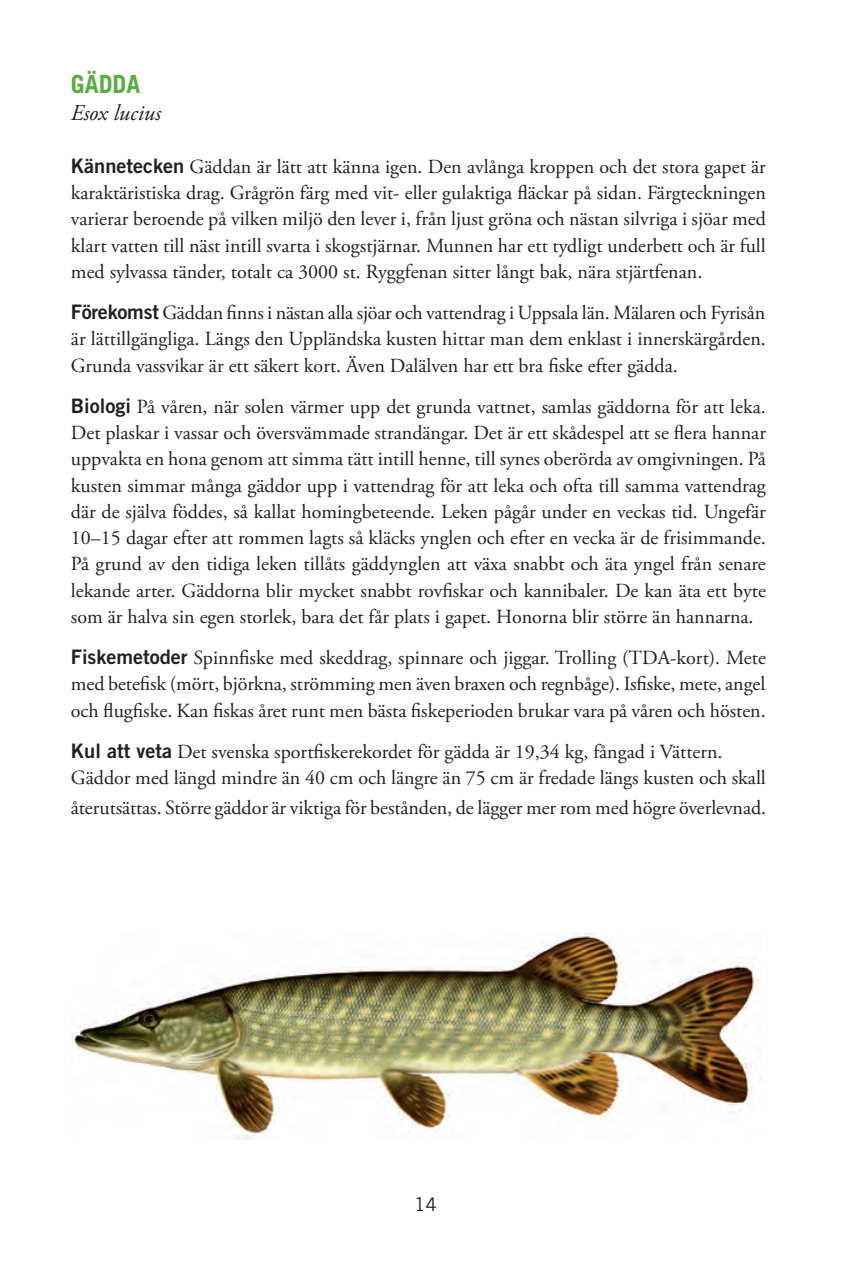
<style>
.page{position:relative;width:851px;height:1276px;background:#fff}
.page>*{position:absolute;margin:0;border:0;box-sizing:border-box;transform-origin:0 0}
.t1{font:700 25px "Trade Gothic";color:#58ad40}
.t2{font:italic 22.5px "Adobe Garamond Pro";color:#231f20}
.t3{font:20px/26.2px "Adobe Garamond Pro";color:#231f20;text-align:justify}
.t4{font:18.75px "Trade Gothic";color:#231f20}
.s1{font-family:"Trade Gothic Bold Two"}
</style>
<div class="page">
<img style="left:70px;top:933px;width:692px;height:206px">
<p class="t1" style="left:71px;top:68px;width:71px">gädda</p>
<p class="t2" style="left:71px;top:99px;width:92px">Esox lucius</p>
<p class="t3" style="left:71px;top:154px;width:696px"><span class="s1">Kännetecken</span> Gäddan är lätt att känna igen. Den avlånga kroppen och det stora gapet är karaktäristiska drag. Grågrön färg med vit- eller gulaktiga fläckar på sidan. Färgteckningen varierar beroende på vilken miljö den lever i, från ljust gröna och nästan silvriga i sjöar med klart vatten till näst intill svarta i skogstjärnar. Munnen har ett tydligt underbett och är full med sylvassa tänder, totalt ca 3000 st. Ryggfenan sitter långt bak, nära stjärtfenan.</p>
<p class="t3" style="left:71px;top:300px;width:696px"><span class="s1">Förekomst</span> Gäddan finns i nästan alla sjöar och vattendrag i Uppsala län. Mälaren och Fyrisån är lättillgängliga. Längs den Uppländska kusten hittar man dem enklast i innerskärgården.<br>Grunda vassvikar är ett säkert kort. Även Dalälven har ett bra fiske efter gädda.</p>
<p class="t3" style="left:71px;top:394px;width:696px"><span class="s1">Biologi</span> På våren, när solen värmer upp det grunda vattnet, samlas gäddorna för att leka.<br>Det plaskar i vassar och översvämmade strandängar. Det är ett skådespel att se flera hannar uppvakta en hona genom att simma tätt intill henne, till synes oberörda av omgivningen. På kusten simmar många gäddor upp i vattendrag för att leka och ofta till samma vattendrag där de själva föddes, så kallat homingbeteende. Leken pågår under en veckas tid. Ungefär 10–15 dagar efter att rommen lagts så kläcks ynglen och efter en vecka är de frisimmande.<br>På grund av den tidiga leken tillåts gäddynglen att växa snabbt och äta yngel från senare lekande arter. Gäddorna blir mycket snabbt rovfiskar och kannibaler. De kan äta ett byte som är halva sin egen storlek, bara det får plats i gapet. Honorna blir större än hannarna.</p>
<p class="t3" style="left:71px;top:645px;width:696px"><span class="s1">Fiskemetoder</span> Spinnfiske med skeddrag, spinnare och jiggar. Trolling (TDA-kort). Mete med betefisk (mört, björkna, strömming men även braxen och regnbåge). Isfiske, mete, angel och flugfiske. Kan fiskas året runt men bästa fiskeperioden brukar vara på våren och hösten.</p>
<p class="t3" style="left:71px;top:739px;width:696px"><span class="s1">Kul att veta</span> Det svenska sportfiskerekordet för gädda är 19,34 kg, fångad i Vättern.<br>Gäddor med längd mindre än 40 cm och längre än 75 cm är fredade längs kusten och skall</p>
<p class="t3" style="left:71px;top:795px;width:696px">återutsättas. Större gäddor är viktiga för bestånden, de lägger mer rom med högre överlevnad.</p>
<p class="t4" style="left:414px;top:1193px;width:24px">14</p>
</div>
